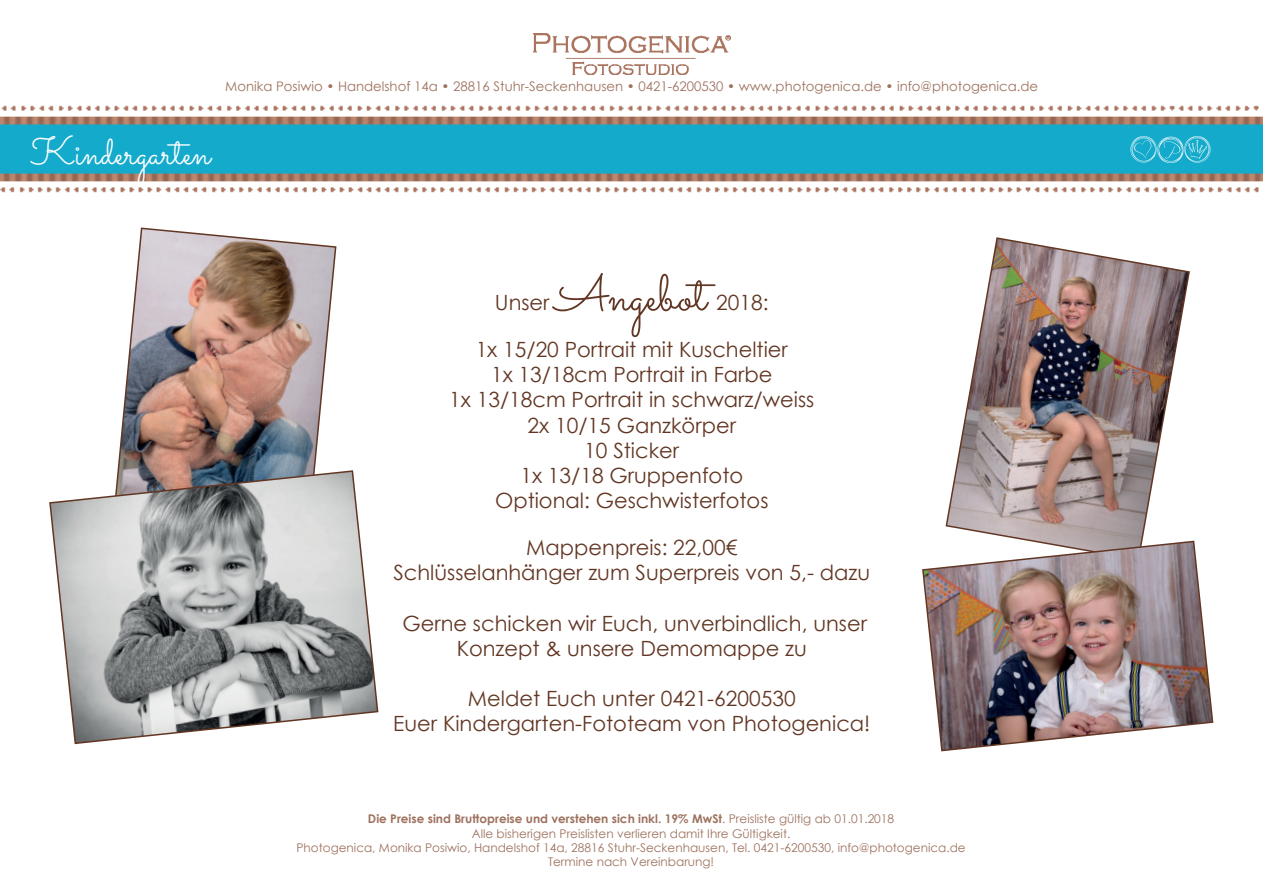
<style>
.page{position:relative;width:1263px;height:893px;background:#fff}
.page>*{position:absolute;margin:0;border:0;box-sizing:border-box;transform-origin:0 0}
.t1{font:51px "Sacramento";color:#623623}
.t2{font:39px "Sacramento";color:#fff}
.t3{font:21px/25.2px "Century Gothic";color:#623623;text-align:center}
.t4{font:13.2px "Century Gothic";color:#9e725f}
.t5{font:12px/14.4px "Century Gothic";color:#9e725f;text-align:center}
.s1{font-weight:700}
</style>
<div class="page">
<img style="left:533px;top:34px;width:197px;height:41px">
<img style="left:0;top:105px;width:1263px;height:88px">
<img style="left:1129px;top:134px;width:83px;height:28px">
<img style="left:945px;top:237px;width:245px;height:303px">
<img style="left:117px;top:227px;width:220px;height:242px">
<img style="left:922px;top:540px;width:292px;height:212px">
<svg style="left:49px;top:469px;width:330px;height:276px"></svg>
<p class="t4" style="left:225px;top:77px;width:814px">Monika Posiwio • Handelshof 14a • 28816 Stuhr-Seckenhausen • 0421-6200530 • www.photogenica.de • info@photogenica.de</p>
<h2 class="t2" style="left:30px;top:127px;width:182px">Kindergarten</h2>
<h1 class="t1" style="left:555px;top:263px;width:153px">Angebot</h1>
<p class="t3" style="left:716px;top:290px;width:54px">2018:</p>
<p class="t3" style="left:449px;top:336px;width:366px">1x 15/20 Portrait mit Kuscheltier<br>1x 13/18cm Portrait in Farbe<br>1x 13/18cm Portrait in schwarz/weiss<br>2x 10/15 Ganzkörper<br>10 Sticker<br>1x 13/18 Gruppenfoto<br>Optional: Geschwisterfotos</p>
<p class="t3" style="left:393px;top:534px;width:478px">Mappenpreis: 22,00€<br>Schlüsselanhänger zum Superpreis von 5,- dazu</p>
<p class="t3" style="left:402px;top:610px;width:466px">Gerne schicken wir Euch, unverbindlich, unser<br>Konzept &amp; unsere Demomappe zu</p>
<p class="t3" style="left:393px;top:686px;width:479px">Meldet Euch unter 0421-6200530<br>Euer Kindergarten-Fototeam von Photogenica!</p>
<p class="t3" style="left:495px;top:290px;width:56px">Unser</p>
<p class="t5" style="left:297px;top:811px;width:671px"><span class="s1">Die Preise sind Bruttopreise und verstehen sich inkl. 19% MwSt</span>. Preisliste gültig ab 01.01.2018<br>Alle bisherigen Preislisten verlieren damit Ihre Gültigkeit.<br>Photogenica, Monika Posiwio, Handelshof 14a, 28816 Stuhr-Seckenhausen, Tel. 0421-6200530, info@photogenica.de Termine nach Vereinbarung!</p>
</div>
